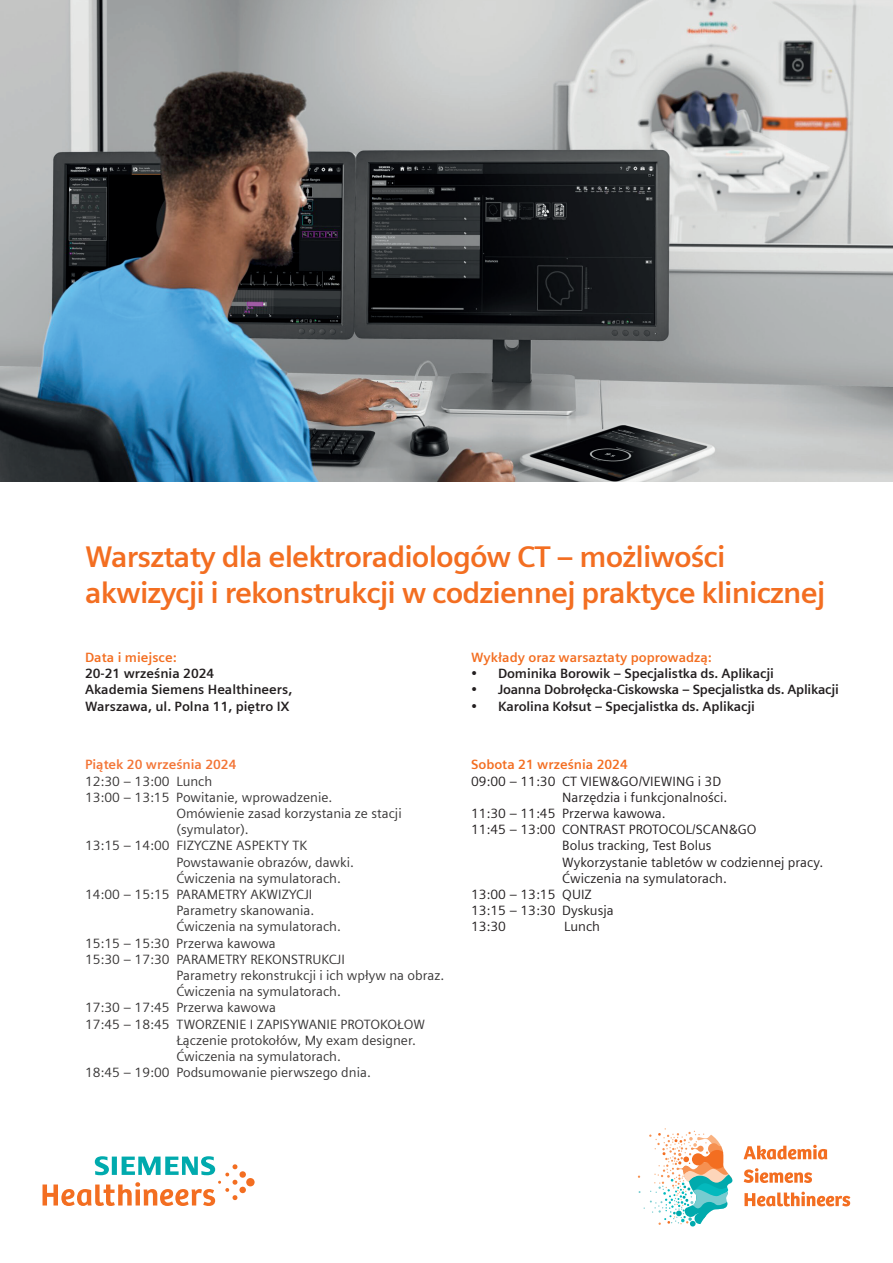
<style>
.page{position:relative;width:893px;height:1263px;background:#fff}
.page>*{position:absolute;margin:0;border:0;box-sizing:border-box;transform-origin:0 0}
.t1{font:700 30px/36px "Siemens Sans";letter-spacing:-.03em;color:#f36e21}
.t2{font:13.5px "Siemens Sans";color:#373535}
.t3{font:13.5px "Siemens Sans";color:#231f20}
.t4{font:700 13.5px/16.2px "Siemens Sans";letter-spacing:-.01em;color:#231f20}
.t5{font:700 13.5px "Siemens Sans";color:#f36e21}
.t6{font:700 13.5px "Siemens Sans";color:#f37536}
</style>
<div class="page">
<svg style="left:638px;top:1128px;width:94px;height:98px"></svg>
<svg style="left:743px;top:1145px;width:84px;height:14px"></svg>
<svg style="left:744px;top:1168px;width:68px;height:15px"></svg>
<svg style="left:744px;top:1191px;width:106px;height:15px"></svg>
<svg style="left:43px;top:1156px;width:212px;height:50px"></svg>
<img style="left:0;top:0;width:893px;height:482px">
<h1 class="t1" style="left:85px;top:537px;width:742px">Warsztaty dla elektroradiologów CT – możliwości akwizycji i rekonstrukcji w codziennej praktyce klinicznej</h1>
<p class="t5" style="left:85px;top:647px;width:93px">Data i miejsce:</p>
<p class="t4" style="left:85px;top:665px;width:209px">20-21 września 2024<br>Akademia Siemens Healthineers,<br>Warszawa, ul. Polna 11, piętro IX</p>
<p class="t6" style="left:85px;top:754px;width:153px">Piątek 20 września 2024</p>
<p class="t2" style="left:85px;top:771px;width:129px">12:30 – 13:00 Lunch</p>
<p class="t2" style="left:85px;top:787px;width:249px">13:00 – 13:15 Powitanie, wprowadzenie.</p>
<p class="t2" style="left:176px;top:803px;width:227px">Omówienie zasad korzystania ze stacji</p>
<p class="t2" style="left:176px;top:819px;width:74px">(symulator).</p>
<p class="t2" style="left:85px;top:835px;width:224px">13:15 – 14:00 FIZYCZNE ASPEKTY TK</p>
<p class="t2" style="left:176px;top:852px;width:179px">Powstawanie obrazów, dawki.</p>
<p class="t2" style="left:176px;top:868px;width:166px">Ćwiczenia na symulatorach.</p>
<p class="t2" style="left:85px;top:884px;width:229px">14:00 – 15:15 PARAMETRY AKWIZYCJI</p>
<p class="t2" style="left:176px;top:900px;width:139px">Parametry skanowania.</p>
<p class="t2" style="left:176px;top:916px;width:166px">Ćwiczenia na symulatorach.</p>
<p class="t2" style="left:85px;top:933px;width:192px">15:15 – 15:30 Przerwa kawowa</p>
<p class="t2" style="left:85px;top:949px;width:261px">15:30 – 17:30 PARAMETRY REKONSTRUKCJI</p>
<p class="t2" style="left:176px;top:965px;width:270px">Parametry rekonstrukcji i ich wpływ na obraz.</p>
<p class="t2" style="left:176px;top:981px;width:166px">Ćwiczenia na symulatorach.</p>
<p class="t2" style="left:85px;top:997px;width:192px">17:30 – 17:45 Przerwa kawowa</p>
<p class="t2" style="left:85px;top:1014px;width:341px">17:45 – 18:45 TWORZENIE I ZAPISYWANIE PROTOKOŁOW</p>
<p class="t2" style="left:176px;top:1030px;width:241px">Łączenie protokołów, My exam designer.</p>
<p class="t2" style="left:176px;top:1046px;width:166px">Ćwiczenia na symulatorach.</p>
<p class="t2" style="left:85px;top:1062px;width:287px">18:45 – 19:00 Podsumowanie pierwszego dnia.</p>
<p class="t5" style="left:471px;top:647px;width:242px">Wykłady oraz warsaztaty poprowadzą:</p>
<p class="t4" style="left:498px;top:665px;width:342px">Dominika Borowik – Specjalistka ds. Aplikacji<br>Joanna Dobrołęcka-Ciskowska – Specjalistka ds. Aplikacji<br>Karolina Kołsut – Specjalistka ds. Aplikacji</p>
<p class="t5" style="left:471px;top:754px;width:158px">Sobota 21 września 2024</p>
<p class="t3" style="left:471px;top:771px;width:252px">09:00 – 11:30 CT VIEW&amp;GO/VIEWING i 3D</p>
<p class="t3" style="left:562px;top:787px;width:167px">Narzędzia i funkcjonalności.</p>
<p class="t3" style="left:471px;top:803px;width:196px">11:30 – 11:45 Przerwa kawowa.</p>
<p class="t3" style="left:471px;top:819px;width:287px">11:45 – 13:00 CONTRAST PROTOCOL/SCAN&amp;GO</p>
<p class="t3" style="left:562px;top:835px;width:151px">Bolus tracking, Test Bolus</p>
<p class="t3" style="left:562px;top:852px;width:262px">Wykorzystanie tabletów w codziennej pracy.</p>
<p class="t3" style="left:562px;top:868px;width:166px">Ćwiczenia na symulatorach.</p>
<p class="t3" style="left:471px;top:884px;width:122px">13:00 – 13:15 QUIZ</p>
<p class="t3" style="left:471px;top:900px;width:144px">13:15 – 13:30 Dyskusja</p>
<p class="t3" style="left:471px;top:916px;width:36px">13:30</p>
<p class="t3" style="left:564px;top:916px;width:37px">Lunch</p>
</div>
